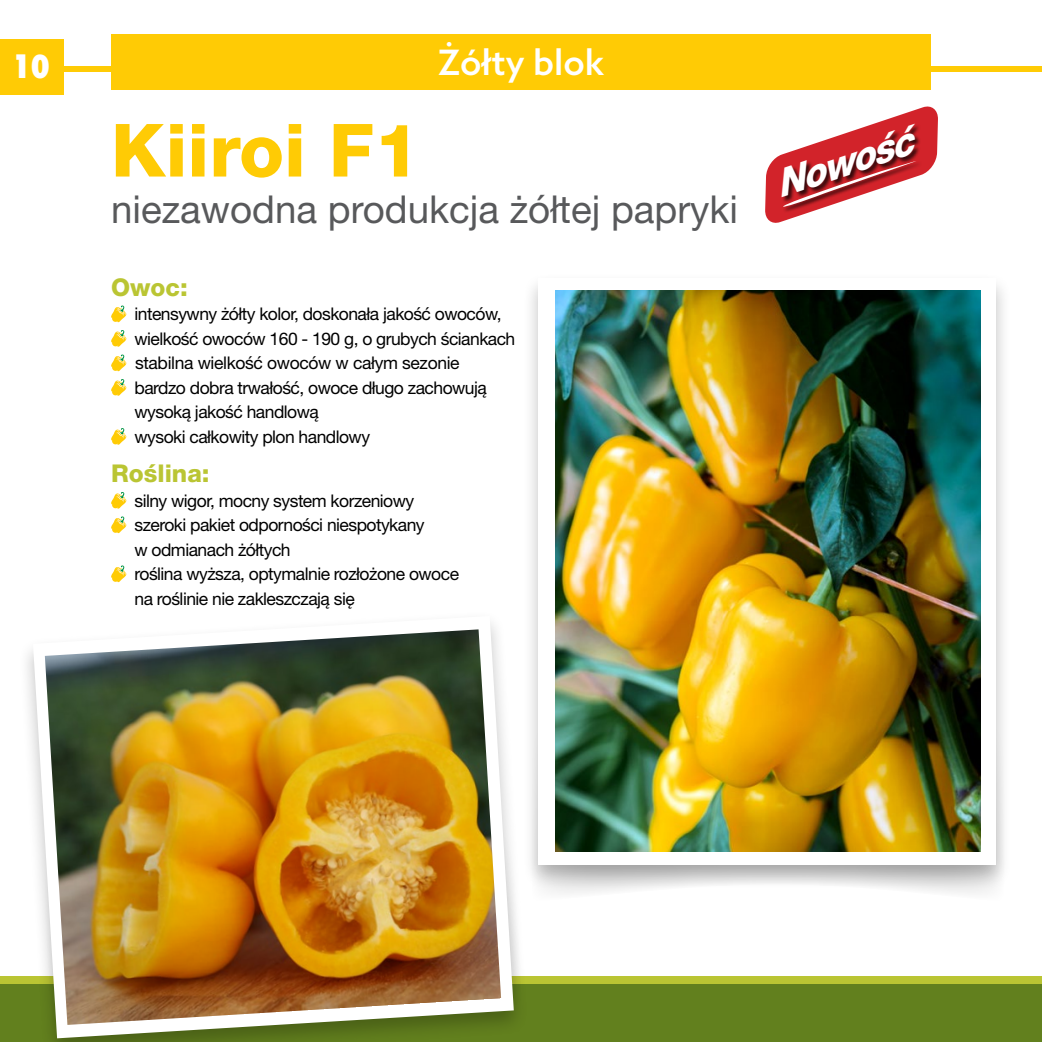
<style>
.page{position:relative;width:1042px;height:1042px;background:#fff}
.page>*{position:absolute;margin:0;border:0;box-sizing:border-box;transform-origin:0 0}
.t1{font:800 73.5px "Helvetica Neue LT Pro";color:#ffcb05}
.t2{font:38.5px "Helvetica Neue LT Pro";color:#58595b}
.t3{font:italic 800 38.15px "Helvetica Neue LT Pro";color:#fff}
.t4{font:500 35px "Azo Sans";color:#fff}
.t5{font:800 31.5px "Fujiyama";color:#fff}
.t6{font:800 24.5px "Helvetica Neue LT Pro";color:#bac533}
.t7{font:17.5px/24.5px "Helvetica Neue LT Pro";letter-spacing:-.03em;color:#000}
</style>
<div class="page">
<div style="left:111px;top:35px;width:820px;height:55px;background:#ffcb05"></div>
<div style="left:0;top:984px;width:1042px;height:58px;background:#62801e"></div>
<div style="left:0;top:977px;width:1042px;height:7px;background:#bac533"></div>
<svg style="left:111px;top:305px;width:16px;height:17px"></svg>
<svg style="left:111px;top:330px;width:16px;height:17px"></svg>
<svg style="left:111px;top:354px;width:16px;height:17px"></svg>
<svg style="left:111px;top:379px;width:16px;height:17px"></svg>
<svg style="left:111px;top:428px;width:16px;height:17px"></svg>
<svg style="left:111px;top:492px;width:16px;height:17px"></svg>
<svg style="left:111px;top:516px;width:16px;height:17px"></svg>
<svg style="left:111px;top:565px;width:16px;height:17px"></svg>
<div style="left:0;top:66px;width:1042px;height:5px;background:#ffcb05"></div>
<div style="left:0;top:40px;width:63px;height:55px;background:#ffcb05"></div>
<div style="left:522px;top:272px;width:490px;height:619px;background:#000;opacity:.25"></div>
<div style="left:538px;top:278px;width:458px;height:587px;background:#fff"></div>
<img style="left:556px;top:290px;width:424px;height:561px">
<div style="left:18px;top:610px;width:511px;height:432px;background:#000;opacity:.25"></div>
<svg style="left:33px;top:616px;width:481px;height:422px"></svg>
<img style="left:45px;top:629px;width:456px;height:396px">
<svg style="left:765px;top:106px;width:173px;height:117px"></svg>
<h3 class="t5" style="left:12px;top:46px;width:40px">10</h3>
<h3 class="t4" style="left:438px;top:39px;width:168px">Żółty blok</h3>
<h1 class="t1" style="left:111px;top:107px;width:310px">Kiiroi F1</h1>
<h2 class="t2" style="left:111px;top:185px;width:628px">niezawodna produkcja żółtej papryki</h2>
<h3 class="t6" style="left:111px;top:273px;width:78px">Owoc:</h3>
<p class="t7" style="left:134px;top:301px;width:382px">intensywny żółty kolor, doskonała jakość owoców, wielkość owoców 160 - 190 g, o grubych ściankach stabilna wielkość owoców w całym sezonie<br>bardzo dobra trwałość, owoce długo zachowują wysoką jakość handlową<br>wysoki całkowity plon handlowy</p>
<h3 class="t6" style="left:111px;top:459px;width:100px">Roślina:</h3>
<p class="t7" style="left:134px;top:488px;width:326px">silny wigor, mocny system korzeniowy szeroki pakiet odporności niespotykany<br>w odmianach żółtych<br>roślina wyższa, optymalnie rozłożone owoce na roślinie nie zakleszczają się</p>
<h3 class="t3" style="left:768px;top:163px;width:144px;rotate:-18deg">Nowość</h3>
</div>
